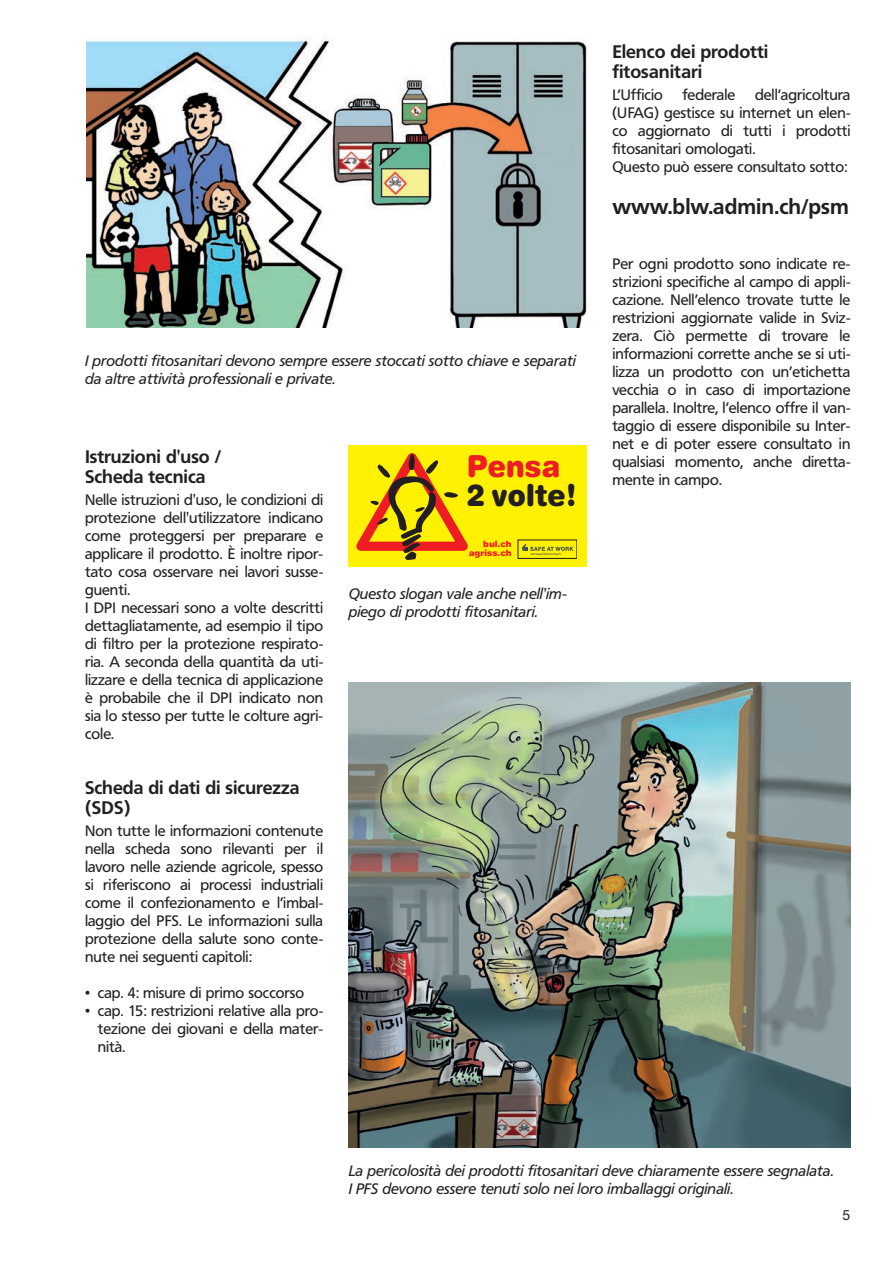
<style>
.page{position:relative;width:893px;height:1263px;background:#fff}
.page>*{position:absolute;margin:0;border:0;box-sizing:border-box;transform-origin:0 0}
.t1{font:900 30.45px "Helvetica Rounded";letter-spacing:.005em;color:#231f20;scale:.92 1}
.t2{font:900 30.45px "Helvetica Rounded";color:#ee1d23;scale:.92 1}
.t3{font:700 21px "Frutiger BQ";color:#231f20}
.t4{font:700 18px/19.5px "Frutiger BQ";color:#231f20}
.t5{font:15px/18px "Frutiger BQ";color:#231f20;text-align:justify}
.t6{font:italic 15px/18px "Frutiger BQ";color:#231f20}
.t7{font:14.1px "Helvetica Neue";color:#231f20}
.t8{font:900 8.7px/9.8px "Helvetica Rounded";color:#ee1d23;text-align:right}
</style>
<div class="page">
<img style="left:87px;top:37px;width:500px;height:291px">
<img style="left:349px;top:682px;width:501px;height:465px">
<div style="left:349px;top:446px;width:238px;height:121px;background:#fff101"></div>
<svg style="left:356px;top:453px;width:112px;height:107px"></svg>
<svg style="left:522px;top:543px;width:51px;height:12px"></svg>
<p class="t6" style="left:85px;top:352px;width:492px">I prodotti fitosanitari devono sempre essere stoccati sotto chiave e separati da altre attività professionali e private.</p>
<p class="t4" style="left:85px;top:447px;width:138px">Istruzioni d'uso /<br>Scheda tecnica</p>
<p class="t5" style="left:85px;top:491px;width:240px;text-align:left">Nelle istruzioni d'uso, le condizioni di protezione dell'utilizzatore indicano come proteggersi per preparare e applicare il prodotto. È inoltre ripor&shy;tato cosa osservare nei lavori susse&shy;guenti.<br>I DPI necessari sono a volte descritti dettagliatamente, ad esempio il tipo di filtro per la protezione respirato&shy;ria. A seconda della quantità da uti&shy;lizzare e della tecnica di applicazione è probabile che il DPI indicato non sia lo stesso per tutte le colture agri - cole.</p>
<p class="t4" style="left:85px;top:779px;width:216px">Scheda di dati di sicurezza (SDS)</p>
<p class="t5" style="left:85px;top:822px;width:240px">Non tutte le informazioni contenute nella scheda sono rilevanti per il lavoro nelle aziende agricole, spesso si riferiscono ai processi industriali come il confezionamento e l’imbal&shy;laggio del PFS. Le informazioni sulla protezione della salute sono conte&shy;nute nei seguenti capitoli:</p>
<p class="t5" style="left:85px;top:984px;width:221px">• cap. 4: misure di primo soccorso</p>
<p class="t5" style="left:98px;top:1002px;width:227px;text-indent:-13px">• cap. 15: restrizioni relative alla pro&shy;tezione dei giovani e della mater&shy;nità.</p>
<h1 class="t2" style="left:466px;top:455px;width:103px">Pensa</h1>
<h1 class="t1" style="left:466px;top:484px;width:121px">2 volte!</h1>
<p class="t8" style="left:469px;top:539px;width:44px">bul.ch agriss.ch</p>
<p class="t6" style="left:349px;top:585px;width:220px">Questo slogan vale anche nell'im&shy;piego di prodotti fitosanitari.</p>
<p class="t4" style="left:612px;top:42px;width:157px">Elenco dei prodotti fitosanitari</p>
<p class="t5" style="left:612px;top:86px;width:52px">L’Ufficio</p>
<p class="t5" style="left:683px;top:86px;width:54px">federale</p>
<p class="t5" style="left:612px;top:86px;width:240px;text-align:left;text-indent:143px">dell’agricoltura (UFAG) gestisce su internet un elen&shy;co aggiornato di tutti i prodotti fitosanitari omologati.<br>Questo può essere consultato sotto:</p>
<h2 class="t3" style="left:612px;top:195px;width:238px">www.blw.admin.ch/psm</h2>
<p class="t5" style="left:612px;top:254px;width:240px">Per ogni prodotto sono indicate re - strizioni specifiche al campo di appli&shy;cazione. Nell’elenco trovate tutte le restrizioni aggiornate valide in Sviz&shy;zera. Ciò permette di trovare le informazioni corrette anche se si uti&shy;lizza un prodotto con un’etichetta vecchia o in caso di importazione parallela. Inoltre, l’elenco offre il van&shy;taggio di essere disponibile su Inter&shy;net e di poter essere consultato in qualsiasi momento, anche diretta&shy;mente in campo.</p>
<p class="t6" style="left:349px;top:1162px;width:487px">La pericolosità dei prodotti fitosanitari deve chiaramente essere segnalata.<br>I PFS devono essere tenuti solo nei loro imballaggi originali.</p>
<p class="t7" style="left:843px;top:1210px;width:9px">5</p>
</div>
